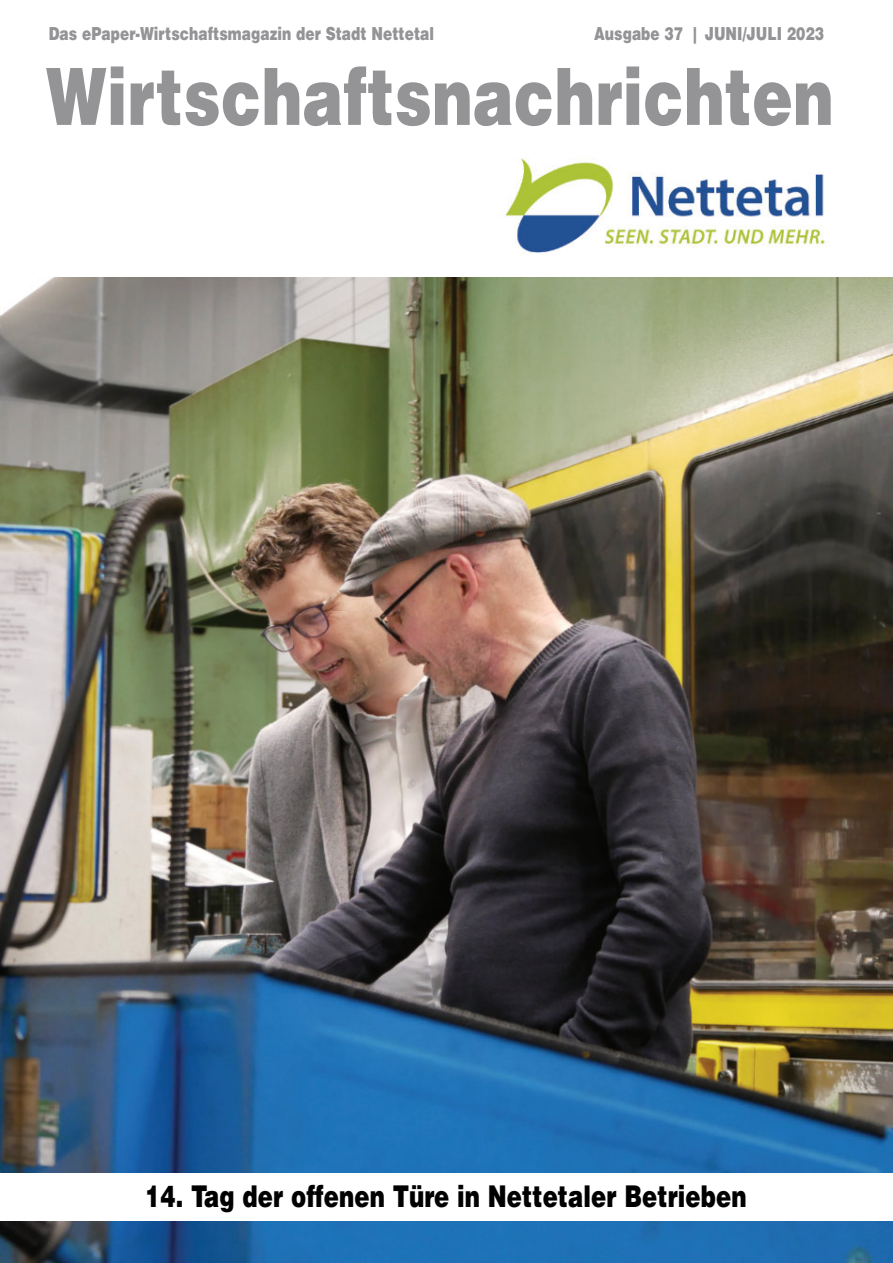
<style>
.page{position:relative;width:893px;height:1263px;background:#fff}
.page>*{position:absolute;margin:0;border:0;box-sizing:border-box;transform-origin:0 0}
.t1{font:900 79.05px "Helvetica";letter-spacing:.005em;color:#949497;scale:.77 1}
.t2{font:900 30px "Helvetica";letter-spacing:.005em;color:#000;scale:.76 1}
.t3{font:900 18px "Helvetica";letter-spacing:.005em;color:#949497;scale:.77 1}
.s1{font-family:"Arial"}
</style>
<div class="page">
<img style="left:505px;top:157px;width:321px;height:98px">
<img style="left:0;top:278px;width:893px;height:985px">
<div style="left:0;top:1173px;width:893px;height:47px;background:#fff"></div>
<p class="t3" style="left:49px;top:27px;width:502px">Das ePaper-Wirtschaftsmagazin der Stadt Nettetal</p>
<p class="t3" style="left:594px;top:27px;width:300px">Ausgabe 37 <span class="s1">|</span> JUNI/JULI 2023</p>
<h1 class="t1" style="left:46px;top:68px;width:1025px">Wirtschaftsnachrichten</h1>
<h2 class="t2" style="left:145px;top:1186px;width:793px">14. Tag der offenen Türe in Nettetaler Betrieben</h2>
</div>
